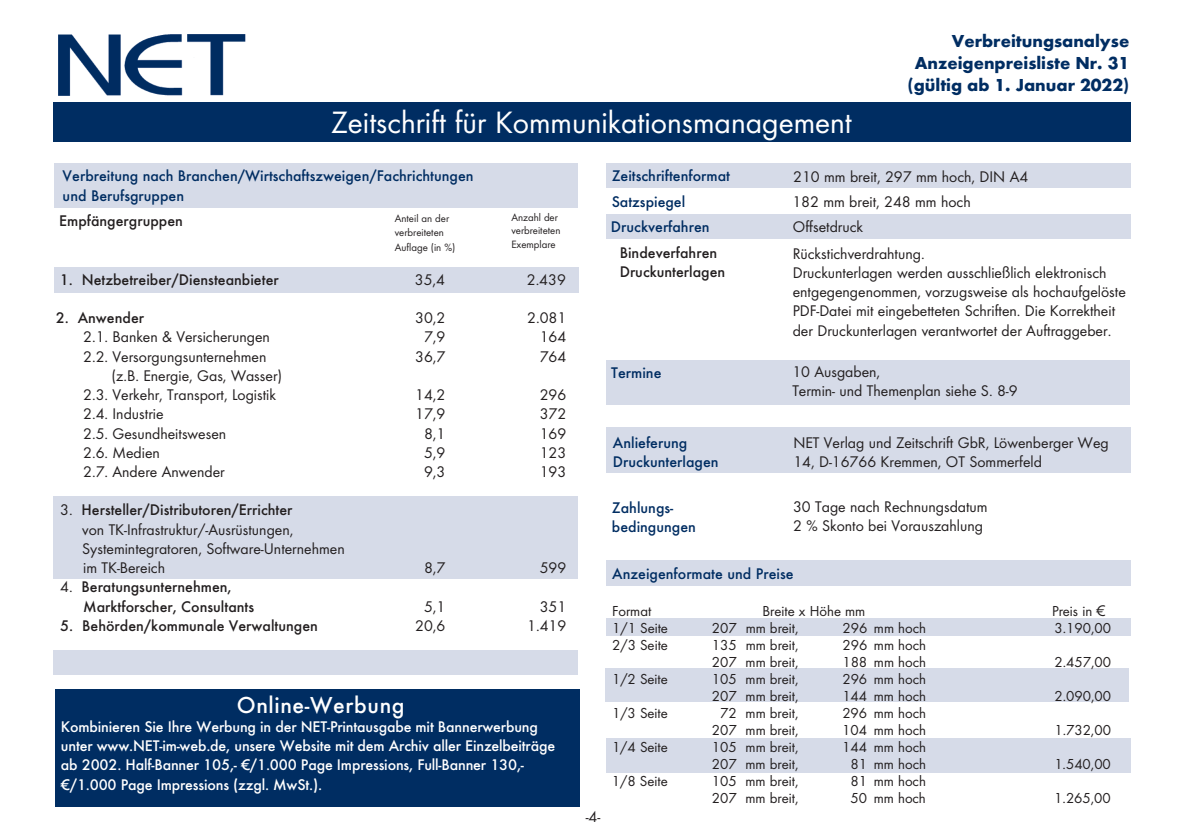
<style>
.page{position:relative;width:1191px;height:840px;background:#fff}
.page>*{position:absolute;margin:0;border:0;box-sizing:border-box;transform-origin:0 0}
.t1{font:32px "Futura Boo";color:#fff}
.t2{font:500 24px "Futura";letter-spacing:.025em;color:#fff}
.t3{font:700 18px/21.6px "Futura";color:#002d62;text-align:right}
.t4{font:16px/19.2px "Futura Boo";color:#231f20}
.t5{font:500 16px/19.2px "Futura";letter-spacing:-.01em;color:#fff}
.t6{font:500 16px/19.2px "Futura";color:#231f20}
.t7{font:500 16px/19.2px "Futura";color:#002d62}
.t8{font:15px "Futura Boo";color:#231f20}
.t9{font:11px/13.2px "Futura Boo";color:#231f20}
.s1{font-family:"Futura Boo";font-weight:400}
.s2{font-size:16px}
</style>
<div class="page">
<div style="left:605px;top:668px;width:523px;height:33px;background:#d6dbe8"></div>
<div style="left:606px;top:738px;width:524px;height:34px;background:#d6dbe8"></div>
<div style="left:606px;top:618px;width:524px;height:18px;background:#d6dbe8"></div>
<div style="left:53px;top:650px;width:524px;height:25px;background:#d6dbe8"></div>
<div style="left:53px;top:496px;width:524px;height:82px;background:#d6dbe8"></div>
<div style="left:54px;top:267px;width:524px;height:25px;background:#d6dbe8"></div>
<div style="left:53px;top:102px;width:1077px;height:40px;background:#002d62"></div>
<div style="left:54px;top:163px;width:523px;height:44px;background:#d6dbe8"></div>
<div style="left:606px;top:163px;width:524px;height:24px;background:#d6dbe8"></div>
<div style="left:606px;top:214px;width:524px;height:24px;background:#d6dbe8"></div>
<div style="left:606px;top:427px;width:524px;height:45px;background:#d6dbe8"></div>
<div style="left:606px;top:560px;width:524px;height:25px;background:#d6dbe8"></div>
<div style="left:606px;top:360px;width:523px;height:45px;background:#d6dbe8"></div>
<img style="left:58px;top:34px;width:188px;height:62px">
<div style="left:55px;top:688px;width:524px;height:117px;background:#002d62"></div>
<h1 class="t1" style="left:331px;top:103px;width:522px">Zeitschrift für Kommunikationsmanagement</h1>
<p class="t3" style="left:907px;top:30px;width:223px">Verbreitungsanalyse<br>Anzeigenpreisliste Nr. 31 (gültig ab 1. Januar 2022)</p>
<p class="t7" style="left:63px;top:166px;width:412px">Verbreitung nach Branchen/Wirtschaftszweigen/Fachrichtungen und Berufsgruppen</p>
<p class="t7" style="left:611px;top:163px;width:120px;line-height:25.2px">Zeitschriftenformat<br>Satzspiegel</p>
<p class="t6" style="left:59px;top:211px;width:125px">Empfängergruppen</p>
<p class="t9" style="left:395px;top:212px;width:56px">Anteil an der verbreiteten</p>
<p class="t9" style="left:395px;top:241px;width:62px">Auflage (in %)</p>
<p class="t9" style="left:511px;top:211px;width:51px">Anzahl der verbreiteten<br>Exemplare</p>
<p class="t6" style="left:60px;top:270px;width:220px">1. Netzbetreiber/Diensteanbieter</p>
<p class="t4" style="left:415px;top:270px;width:32px">35,4</p>
<p class="t4" style="left:527px;top:270px;width:41px">2.439</p>
<p class="t6" style="left:56px;top:308px;width:90px">2. Anwender</p>
<p class="t4" style="left:415px;top:308px;width:32px">30,2</p>
<p class="t4" style="left:527px;top:308px;width:41px">2.081</p>
<p class="t4" style="left:83px;top:327px;width:188px">2.1. Banken &amp; Versicherungen</p>
<p class="t4" style="left:424px;top:327px;width:23px">7,9</p>
<p class="t4" style="left:539px;top:327px;width:28px">164</p>
<p class="t4" style="left:83px;top:346px;width:185px">2.2. Versorgungsunternehmen</p>
<p class="t4" style="left:415px;top:346px;width:32px">36,7</p>
<p class="t4" style="left:539px;top:346px;width:28px">764</p>
<p class="t4" style="left:83px;top:365px;width:201px;text-indent:28px">(z.B. Energie, Gas, Wasser)<br>2.3. Verkehr, Transport, Logistik</p>
<p class="t4" style="left:415px;top:385px;width:32px">14,2</p>
<p class="t4" style="left:539px;top:385px;width:28px">296</p>
<p class="t7" style="left:611px;top:216px;width:100px">Druckverfahren</p>
<p class="t6" style="left:620px;top:243px;width:107px">Bindeverfahren<br>Druckunterlagen</p>
<p class="t7" style="left:611px;top:362px;width:52px">Termine</p>
<p class="t4" style="left:792px;top:163px;width:237px;line-height:25.2px">210 mm breit, 297 mm hoch, DIN A4<br>182 mm breit, 248 mm hoch<br>Offsetdruck</p>
<p class="t4" style="left:792px;top:244px;width:334px">Rückstichverdrahtung.<br>Druckunterlagen werden ausschließlich elektronisch entgegengenommen, vorzugsweise als hochaufgelöste PDF-Datei mit eingebetteten Schriften. Die Korrektheit der Druckunterlagen verantwortet der Auftraggeber.</p>
<p class="t4" style="left:792px;top:362px;width:227px">10 Ausgaben,<br>Termin- und Themenplan siehe S. 8-9</p>
<p class="t4" style="left:83px;top:404px;width:82px">2.4. Industrie</p>
<p class="t4" style="left:415px;top:404px;width:32px">17,9</p>
<p class="t4" style="left:539px;top:404px;width:28px">372</p>
<p class="t4" style="left:83px;top:423px;width:145px">2.5. Gesundheitswesen</p>
<p class="t4" style="left:424px;top:423px;width:23px">8,1</p>
<p class="t4" style="left:539px;top:423px;width:28px">169</p>
<p class="t4" style="left:83px;top:442px;width:78px">2.6. Medien</p>
<p class="t4" style="left:424px;top:442px;width:23px">5,9</p>
<p class="t4" style="left:539px;top:442px;width:28px">123</p>
<p class="t4" style="left:83px;top:461px;width:143px">2.7. Andere Anwender</p>
<p class="t4" style="left:424px;top:461px;width:23px">9,3</p>
<p class="t4" style="left:539px;top:461px;width:28px">193</p>
<p class="t6" style="left:60px;top:500px;width:234px"><span class="s1">3.</span> Hersteller/Distributoren/Errichter</p>
<p class="t4" style="left:82px;top:519px;width:264px">von TK-Infrastruktur/-Ausrüstungen,<br>Systemintegratoren, Software-Unternehmen im TK-Bereich</p>
<p class="t4" style="left:424px;top:557px;width:23px">8,7</p>
<p class="t4" style="left:539px;top:557px;width:28px">599</p>
<p class="t6" style="left:83px;top:577px;width:172px;text-indent:-23px"><span class="s1">4.</span> Beratungsunternehmen,<br>Marktforscher, Consultants</p>
<p class="t4" style="left:424px;top:596px;width:23px">5,1</p>
<p class="t4" style="left:539px;top:596px;width:28px">351</p>
<p class="t6" style="left:60px;top:615px;width:259px">5. Behörden/kommunale Verwaltungen</p>
<p class="t4" style="left:415px;top:615px;width:32px">20,6</p>
<p class="t4" style="left:527px;top:615px;width:41px">1.419</p>
<h2 class="t2" style="left:237px;top:690px;width:169px">Online-Werbung</h2>
<p class="t5" style="left:61px;top:716px;width:496px">Kombinieren Sie Ihre Werbung in der NET-Printausgabe mit Bannerwerbung unter www.NET-im-web.de, unsere Website mit dem Archiv aller Einzelbeiträge ab 2002. Half-Banner 105,- €/1.000 Page Impressions, Full-Banner 130,- €/1.000 Page Impressions (zzgl. MwSt.).</p>
<p class="t7" style="left:613px;top:432px;width:107px">Anlieferung<br>Druckunterlagen</p>
<p class="t7" style="left:612px;top:497px;width:86px">Zahlungs&shy;bedingungen</p>
<p class="t4" style="left:793px;top:432px;width:317px">NET Verlag und Zeitschrift GbR, Löwenberger Weg<br>14, D-16766 Kremmen, OT Sommerfeld</p>
<p class="t4" style="left:793px;top:497px;width:196px">30 Tage nach Rechnungsdatum<br>2 % Skonto bei Vorauszahlung</p>
<p class="t4" style="left:586px;top:806px;width:16px">-4-</p>
<p class="t7" style="left:612px;top:564px;width:183px">Anzeigenformate und Preise</p>
<p class="t8" style="left:612px;top:601px;width:41px">Format</p>
<p class="t8" style="left:762px;top:601px;width:104px">Breite x Höhe mm</p>
<p class="t8" style="left:1052px;top:601px;width:55px">Preis in <span class="s2">€</span></p>
<p class="t8" style="left:612px;top:618px;width:57px">1/1 Seite</p>
<p class="t8" style="left:712px;top:618px;width:88px">207 mm breit,</p>
<p class="t8" style="left:842px;top:618px;width:85px">296 mm hoch</p>
<p class="t8" style="left:1054px;top:618px;width:58px">3.190,00</p>
<p class="t8" style="left:612px;top:635px;width:57px">2/3 Seite</p>
<p class="t8" style="left:712px;top:635px;width:88px">135 mm breit,</p>
<p class="t8" style="left:842px;top:635px;width:85px">296 mm hoch</p>
<p class="t8" style="left:712px;top:652px;width:88px">207 mm breit,</p>
<p class="t8" style="left:842px;top:652px;width:85px">188 mm hoch</p>
<p class="t8" style="left:1054px;top:652px;width:58px">2.457,00</p>
<p class="t8" style="left:612px;top:669px;width:57px">1/2 Seite</p>
<p class="t8" style="left:712px;top:669px;width:88px">105 mm breit,</p>
<p class="t8" style="left:842px;top:669px;width:85px">296 mm hoch</p>
<p class="t8" style="left:712px;top:686px;width:88px">207 mm breit,</p>
<p class="t8" style="left:842px;top:686px;width:85px">144 mm hoch</p>
<p class="t8" style="left:1054px;top:686px;width:58px">2.090,00</p>
<p class="t8" style="left:612px;top:703px;width:57px">1/3 Seite</p>
<p class="t8" style="left:720px;top:703px;width:80px">72 mm breit,</p>
<p class="t8" style="left:842px;top:703px;width:85px">296 mm hoch</p>
<p class="t8" style="left:712px;top:720px;width:88px">207 mm breit,</p>
<p class="t8" style="left:842px;top:720px;width:85px">104 mm hoch</p>
<p class="t8" style="left:1054px;top:720px;width:58px">1.732,00</p>
<p class="t8" style="left:612px;top:737px;width:57px">1/4 Seite</p>
<p class="t8" style="left:712px;top:737px;width:88px">105 mm breit,</p>
<p class="t8" style="left:842px;top:737px;width:85px">144 mm hoch</p>
<p class="t8" style="left:712px;top:754px;width:88px">207 mm breit,</p>
<p class="t8" style="left:850px;top:754px;width:77px">81 mm hoch</p>
<p class="t8" style="left:1054px;top:754px;width:58px">1.540,00</p>
<p class="t8" style="left:612px;top:771px;width:57px">1/8 Seite</p>
<p class="t8" style="left:712px;top:771px;width:88px">105 mm breit,</p>
<p class="t8" style="left:850px;top:771px;width:77px">81 mm hoch</p>
<p class="t8" style="left:712px;top:788px;width:88px">207 mm breit,</p>
<p class="t8" style="left:850px;top:788px;width:77px">50 mm hoch</p>
<p class="t8" style="left:1054px;top:788px;width:58px">1.265,00</p>
</div>
